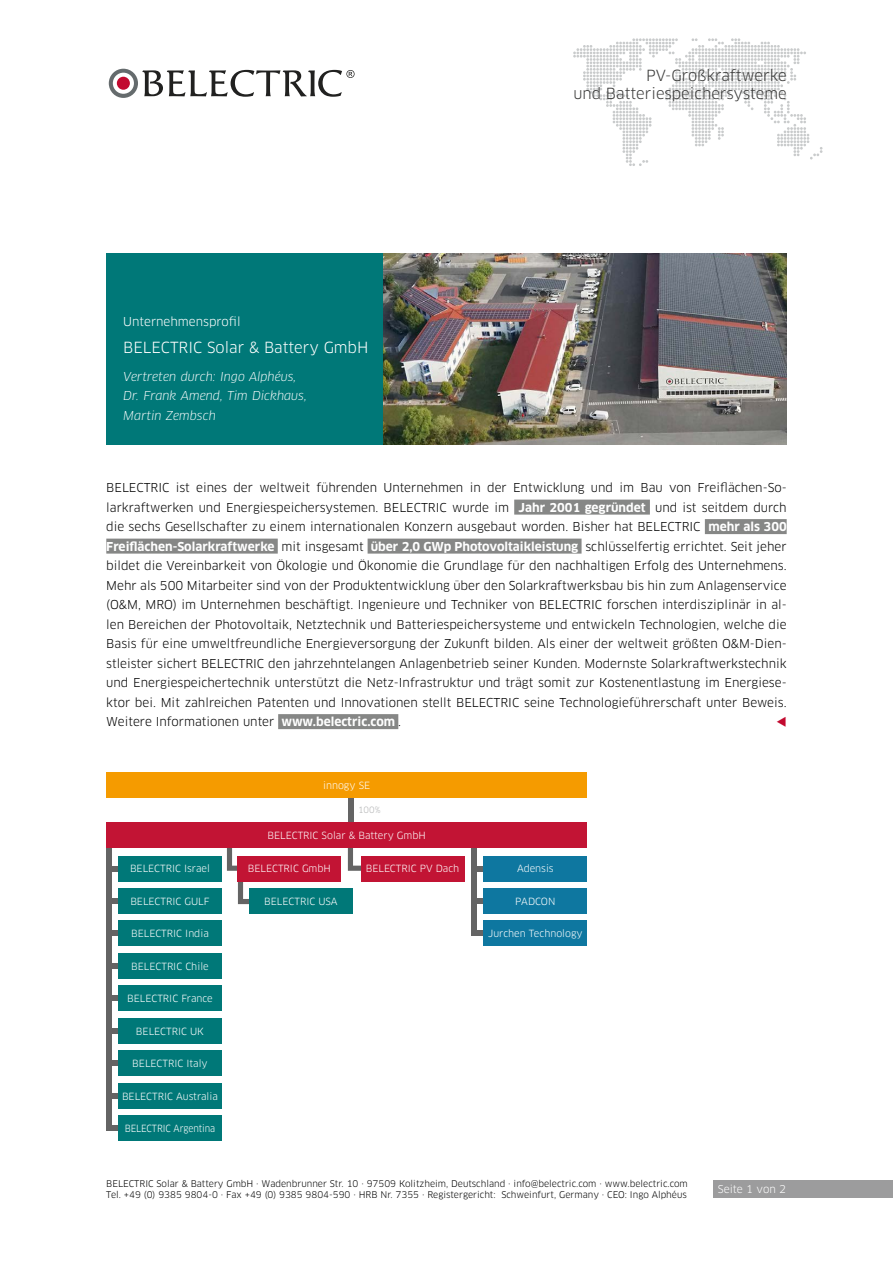
<style>
.page{position:relative;width:893px;height:1263px;background:#fff}
.page>*{position:absolute;margin:0;border:0;box-sizing:border-box;transform-origin:0 0}
.t1{font:15px/18px "Clan Pro";color:#3a3a39;text-align:right}
.t2{font:15px "Clan Pro";color:#fff}
.t3{font:12px/19.5px "Clan Pro";color:#000;text-align:justify}
.t4{font:italic 12px/19.5px "Clan Pro";color:#fff}
.t5{font:12px "Clan Pro";color:#fff}
.t6{font:10.5px "Clan Pro";color:#fff}
.t7{font:9.75px "Clan Pro";color:#fff}
.t8{font:9.75px "Clan Pro";color:#fff;scale:.92 1}
.t9{font:9px/10.8px "Clan Pro";color:#000}
.t10{font:8.55px "Clan Pro";color:#b1b2b3}
.s1{font-weight:700;color:#fff}
</style>
<div class="page">
<svg style="left:109px;top:69px;width:246px;height:29px"></svg>
<svg style="left:573px;top:38px;width:249px;height:128px"></svg>
<div style="left:713px;top:1180px;width:180px;height:18px;background:#9c9c9d"></div>
<div style="left:106px;top:253px;width:279px;height:191px;background:#007878"></div>
<div style="left:514px;top:500px;width:136px;height:15px;background:#868786"></div>
<div style="left:705px;top:519px;width:82px;height:15px;background:#868786"></div>
<div style="left:106px;top:539px;width:172px;height:15px;background:#868786"></div>
<div style="left:368px;top:539px;width:214px;height:15px;background:#868786"></div>
<div style="left:278px;top:714px;width:120px;height:15px;background:#868786"></div>
<img style="left:384px;top:253px;width:403px;height:191px">
<div style="left:106px;top:823px;width:6px;height:308px;background:#646464"></div>
<div style="left:348px;top:792px;width:5px;height:32px;background:#646464"></div>
<div style="left:472px;top:829px;width:5px;height:106px;background:#646464"></div>
<div style="left:474px;top:866px;width:20px;height:5px;background:#646464"></div>
<div style="left:474px;top:899px;width:20px;height:5px;background:#646464"></div>
<div style="left:474px;top:930px;width:11px;height:5px;background:#646464"></div>
<div style="left:110px;top:898px;width:11px;height:5px;background:#646464"></div>
<div style="left:110px;top:866px;width:11px;height:5px;background:#646464"></div>
<svg style="left:348px;top:848px;width:13px;height:23px"></svg>
<svg style="left:227px;top:848px;width:11px;height:23px"></svg>
<svg style="left:238px;top:881px;width:17px;height:23px"></svg>
<div style="left:110px;top:931px;width:11px;height:5px;background:#646464"></div>
<div style="left:110px;top:963px;width:11px;height:5px;background:#646464"></div>
<div style="left:110px;top:996px;width:11px;height:5px;background:#646464"></div>
<div style="left:110px;top:1028px;width:11px;height:5px;background:#646464"></div>
<div style="left:110px;top:1061px;width:11px;height:5px;background:#646464"></div>
<div style="left:110px;top:1093px;width:11px;height:5px;background:#646464"></div>
<div style="left:110px;top:1125px;width:11px;height:6px;background:#646464"></div>
<div style="left:106px;top:822px;width:481px;height:26px;background:#c21434"></div>
<div style="left:484px;top:856px;width:103px;height:25px;background:#0e77a0"></div>
<div style="left:484px;top:888px;width:103px;height:26px;background:#0e77a0"></div>
<div style="left:484px;top:920px;width:103px;height:26px;background:#0e77a0"></div>
<div style="left:118px;top:1083px;width:104px;height:25px;background:#007878"></div>
<div style="left:118px;top:1115px;width:104px;height:26px;background:#007878"></div>
<div style="left:118px;top:953px;width:104px;height:26px;background:#007878"></div>
<div style="left:118px;top:985px;width:104px;height:26px;background:#007878"></div>
<div style="left:118px;top:888px;width:104px;height:26px;background:#007878"></div>
<div style="left:118px;top:856px;width:104px;height:25px;background:#007878"></div>
<div style="left:118px;top:1050px;width:104px;height:26px;background:#007878"></div>
<div style="left:118px;top:920px;width:104px;height:26px;background:#007878"></div>
<div style="left:118px;top:1018px;width:104px;height:26px;background:#007878"></div>
<div style="left:238px;top:856px;width:103px;height:25px;background:#c21434"></div>
<div style="left:249px;top:888px;width:103px;height:26px;background:#007878"></div>
<div style="left:361px;top:856px;width:103px;height:25px;background:#c21434"></div>
<div style="left:106px;top:772px;width:481px;height:26px;background:#f59b00"></div>
<p class="t5" style="left:123px;top:315px;width:119px">Unternehmensprofil</p>
<p class="t2" style="left:123px;top:338px;width:247px">BELECTRIC Solar &amp; Battery GmbH</p>
<p class="t4" style="left:123px;top:367px;width:185px">Vertreten durch: Ingo Alphéus,<br>Dr. Frank Amend, Tim Dickhaus,<br>Martin Zembsch</p>
<p class="t1" style="left:573px;top:66px;width:215px">PV-Großkraftwerke<br>und Batteriespeichersysteme</p>
<p class="t3" style="left:106px;top:478px;width:682px">BELECTRIC ist eines der weltweit führenden Unternehmen in der Entwicklung und im Bau von Freiflächen-So&shy;larkraftwerken und Energiespeichersystemen. BELECTRIC wurde im <span class="s1">Jahr 2001 gegründet</span> und ist seitdem durch die sechs Gesellschafter zu einem internationalen Konzern ausgebaut worden. Bisher hat BELECTRIC <span class="s1">mehr als 300<br>Freiflächen-Solarkraftwerke</span> mit insgesamt <span class="s1">über 2,0 GWp Photovoltaikleistung</span> schlüsselfertig errichtet. Seit jeher bildet die Vereinbarkeit von Ökologie und Ökonomie die Grundlage für den nachhaltigen Erfolg des Unternehmens.<br>Mehr als 500 Mitarbeiter sind von der Produktentwicklung über den Solarkraftwerksbau bis hin zum Anlagenservice (O&amp;M, MRO) im Unternehmen beschäftigt. Ingenieure und Techniker von BELECTRIC forschen interdisziplinär in al&shy;len Bereichen der Photovoltaik, Netztechnik und Batteriespeichersysteme und entwickeln Technologien, welche die Basis für eine umweltfreundliche Energieversorgung der Zukunft bilden. Als einer der weltweit größten O&amp;M-Dien&shy;stleister sichert BELECTRIC den jahrzehntelangen Anlagenbetrieb seiner Kunden. Modernste Solarkraftwerkstechnik und Energiespeichertechnik unterstützt die Netz-Infrastruktur und trägt somit zur Kostenentlastung im Energiese&shy;ktor bei. Mit zahlreichen Patenten und Innovationen stellt BELECTRIC seine Technologieführerschaft unter Beweis.<br>Weitere Informationen unter <span class="s1">www.belectric.com</span> .</p>
<p class="t7" style="left:323px;top:779px;width:49px">innogy SE</p>
<p class="t10" style="left:358px;top:805px;width:24px">100%</p>
<p class="t7" style="left:130px;top:863px;width:81px">BELECTRIC Israel</p>
<p class="t7" style="left:130px;top:895px;width:81px">BELECTRIC GULF</p>
<p class="t7" style="left:131px;top:928px;width:79px">BELECTRIC India</p>
<p class="t7" style="left:131px;top:960px;width:79px">BELECTRIC Chile</p>
<p class="t7" style="left:127px;top:993px;width:87px">BELECTRIC France</p>
<p class="t7" style="left:136px;top:1025px;width:70px">BELECTRIC UK</p>
<p class="t7" style="left:132px;top:1058px;width:77px">BELECTRIC Italy</p>
<p class="t7" style="left:122px;top:1090px;width:97px">BELECTRIC Australia</p>
<p class="t8" style="left:125px;top:1122px;width:100px">BELECTRIC Argentina</p>
<p class="t7" style="left:267px;top:830px;width:160px">BELECTRIC Solar &amp; Battery GmbH</p>
<p class="t7" style="left:248px;top:863px;width:85px">BELECTRIC GmbH</p>
<p class="t7" style="left:264px;top:895px;width:75px">BELECTRIC USA</p>
<p class="t7" style="left:366px;top:863px;width:95px">BELECTRIC PV Dach</p>
<p class="t7" style="left:517px;top:863px;width:38px">Adensis</p>
<p class="t7" style="left:515px;top:895px;width:42px">PADCON</p>
<p class="t7" style="left:488px;top:928px;width:96px">Jurchen Technology</p>
<p class="t9" style="left:106px;top:1178px;width:583px">BELECTRIC Solar &amp; Battery GmbH · Wadenbrunner Str. 10 · 97509 Kolitzheim, Deutschland · info@belectric.com · www.belectric.com<br>Tel. +49 (0) 9385 9804-0 · Fax +49 (0) 9385 9804-590 · HRB Nr. 7355 · Registergericht: Schweinfurt, Germany · CEO: Ingo Alphéus</p>
<p class="t6" style="left:718px;top:1183px;width:70px">Seite 1 von 2</p>
</div>
